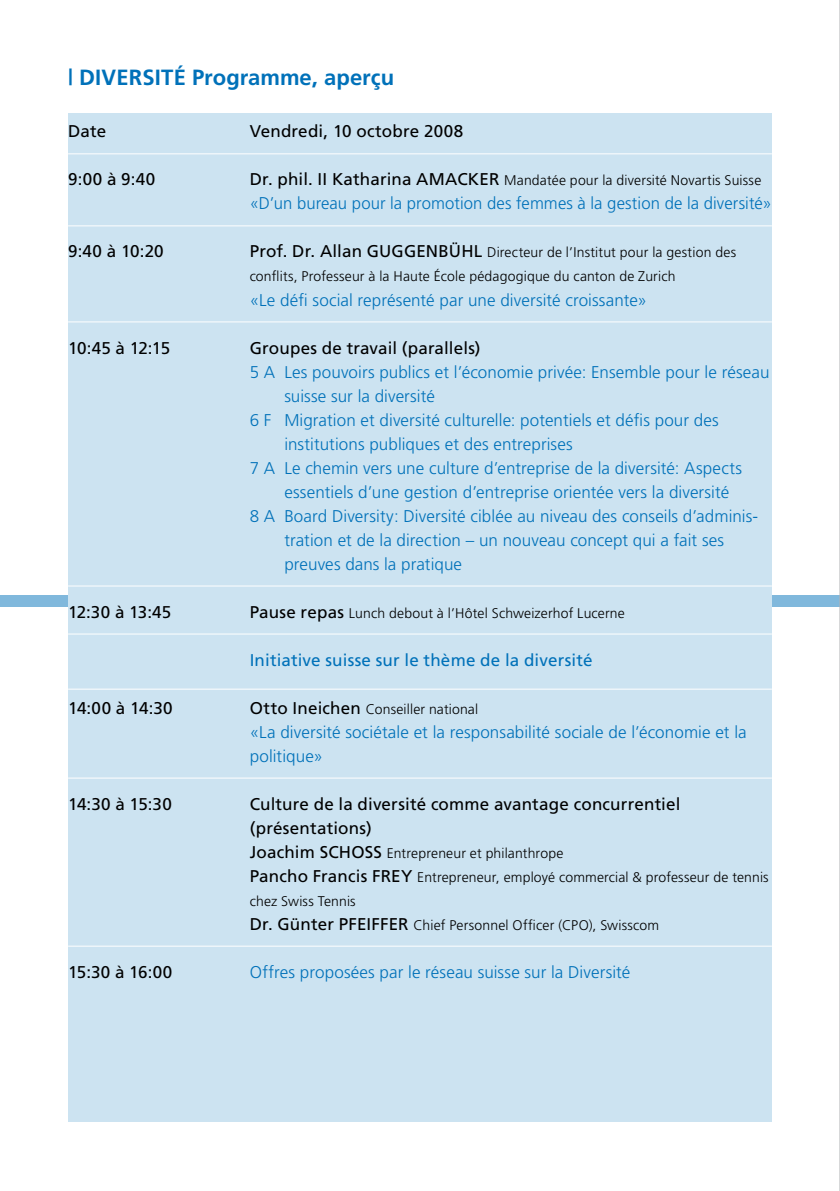
<style>
.page{position:relative;width:840px;height:1191px;background:#fff}
.page>*{position:absolute;margin:0;border:0;box-sizing:border-box;transform-origin:0 0}
.t1{font:700 22px "Frutiger";letter-spacing:.005em;color:#0071b9}
.t2{font:300 17px/24px "Frutiger";letter-spacing:.005em;color:#0071b9}
.t3{font:17px/24px "Frutiger";letter-spacing:.01em;color:#000}
.t4{font:17px "Frutiger";letter-spacing:.01em;color:#0071b9}
.t5{font:300 14px/24px "Frutiger";letter-spacing:.01em;color:#000}
.s1{font-weight:400;font-size:17px}
</style>
<div class="page">
<div style="left:0;top:595px;width:839px;height:12px;background:#80b8dc"></div>
<div style="left:68px;top:113px;width:703px;height:1008px;background:#cce3f1"></div>
<hr style="left:68px;top:153px;width:703px;height:1px;background:#fff">
<hr style="left:68px;top:225px;width:703px;height:1px;background:#fff">
<hr style="left:68px;top:321px;width:703px;height:1px;background:#fff">
<hr style="left:68px;top:585px;width:703px;height:1px;background:#fff">
<hr style="left:68px;top:633px;width:703px;height:1px;background:#fff">
<hr style="left:68px;top:688px;width:703px;height:1px;background:#fff">
<hr style="left:68px;top:777px;width:703px;height:1px;background:#fff">
<hr style="left:68px;top:945px;width:703px;height:1px;background:#fff">
<hr style="left:839px;top:0;width:1px;height:1191px;background:#b1b2b4">
<p class="t1" style="left:68px;top:65px;width:327px">| DIVERSITÉ Programme, aperçu</p>
<p class="t3" style="left:68px;top:119px;width:40px">Date</p>
<p class="t3" style="left:249px;top:119px;width:215px">Vendredi, 10 octobre 2008</p>
<p class="t3" style="left:68px;top:167px;width:89px">9:00 à 9:40</p>
<p class="t5" style="left:249px;top:169px;width:513px"><span class="s1">Dr. phil. II Katharina AMACKER</span> Mandatée pour la diversité Novartis Suisse</p>
<p class="t2" style="left:249px;top:191px;width:523px">«D’un bureau pour la promotion des femmes à la gestion de la diversité»</p>
<p class="t3" style="left:68px;top:239px;width:97px">9:40 à 10:20</p>
<p class="t5" style="left:249px;top:241px;width:487px"><span class="s1">Prof. Dr. Allan GUGGENBÜHL</span> Directeur de l’Institut pour la gestion des conflits, Professeur à la Haute École pédagogique du canton de Zurich</p>
<p class="t2" style="left:249px;top:287px;width:398px">«Le défi social représenté par une diversité croissante»</p>
<p class="t3" style="left:68px;top:335px;width:104px">10:45 à 12:15</p>
<p class="t3" style="left:249px;top:335px;width:232px">Groupes de travail (parallels)</p>
<p class="t2" style="left:249px;top:359px;width:521px">5 A Les pouvoirs publics et l’économie privée: Ensemble pour le réseau</p>
<p class="t2" style="left:284px;top:383px;width:152px">suisse sur la diversité</p>
<p class="t2" style="left:249px;top:407px;width:470px">6 F Migration et diversité culturelle: potentiels et défis pour des</p>
<p class="t2" style="left:284px;top:431px;width:290px">institutions publiques et des entreprises</p>
<p class="t2" style="left:249px;top:455px;width:493px">7 A Le chemin vers une culture d’entreprise de la diversité: Aspects</p>
<p class="t2" style="left:284px;top:479px;width:446px">essentiels d’une gestion d’entreprise orientée vers la diversité</p>
<p class="t2" style="left:249px;top:503px;width:510px">8 A Board Diversity: Diversité ciblée au niveau des conseils d’adminis-</p>
<p class="t2" style="left:284px;top:527px;width:441px">tration et de la direction – un nouveau concept qui a fait ses</p>
<p class="t2" style="left:284px;top:551px;width:179px">preuves dans la pratique</p>
<p class="t3" style="left:68px;top:599px;width:105px">12:30 à 13:45</p>
<p class="t5" style="left:249px;top:601px;width:376px"><span class="s1">Pause repas</span> Lunch debout à l’Hôtel Schweizerhof Lucerne</p>
<p class="t4" style="left:249px;top:649px;width:344px">Initiative suisse sur le thème de la diversité</p>
<p class="t3" style="left:68px;top:695px;width:106px">14:00 à 14:30</p>
<p class="t5" style="left:249px;top:697px;width:230px"><span class="s1">Otto Ineichen</span> Conseiller national</p>
<p class="t2" style="left:249px;top:719px;width:498px">«La diversité sociétale et la responsabilité sociale de l’économie et la politique»</p>
<p class="t3" style="left:68px;top:791px;width:105px">14:30 à 15:30</p>
<p class="t3" style="left:249px;top:791px;width:432px">Culture de la diversité comme avantage concurrentiel (présentations)</p>
<p class="t5" style="left:249px;top:841px;width:520px"><span class="s1">Joachim SCHOSS</span> Entrepreneur et philanthrope<br><span class="s1">Pancho Francis FREY</span> Entrepreneur, employé commercial &amp; professeur de tennis chez Swiss Tennis<br><span class="s1">Dr. Günter PFEIFFER</span> Chief Personnel Officer (CPO), Swisscom</p>
<p class="t3" style="left:68px;top:959px;width:106px">15:30 à 16:00</p>
<p class="t2" style="left:249px;top:959px;width:382px">Offres proposées par le réseau suisse sur la Diversité</p>
</div>
